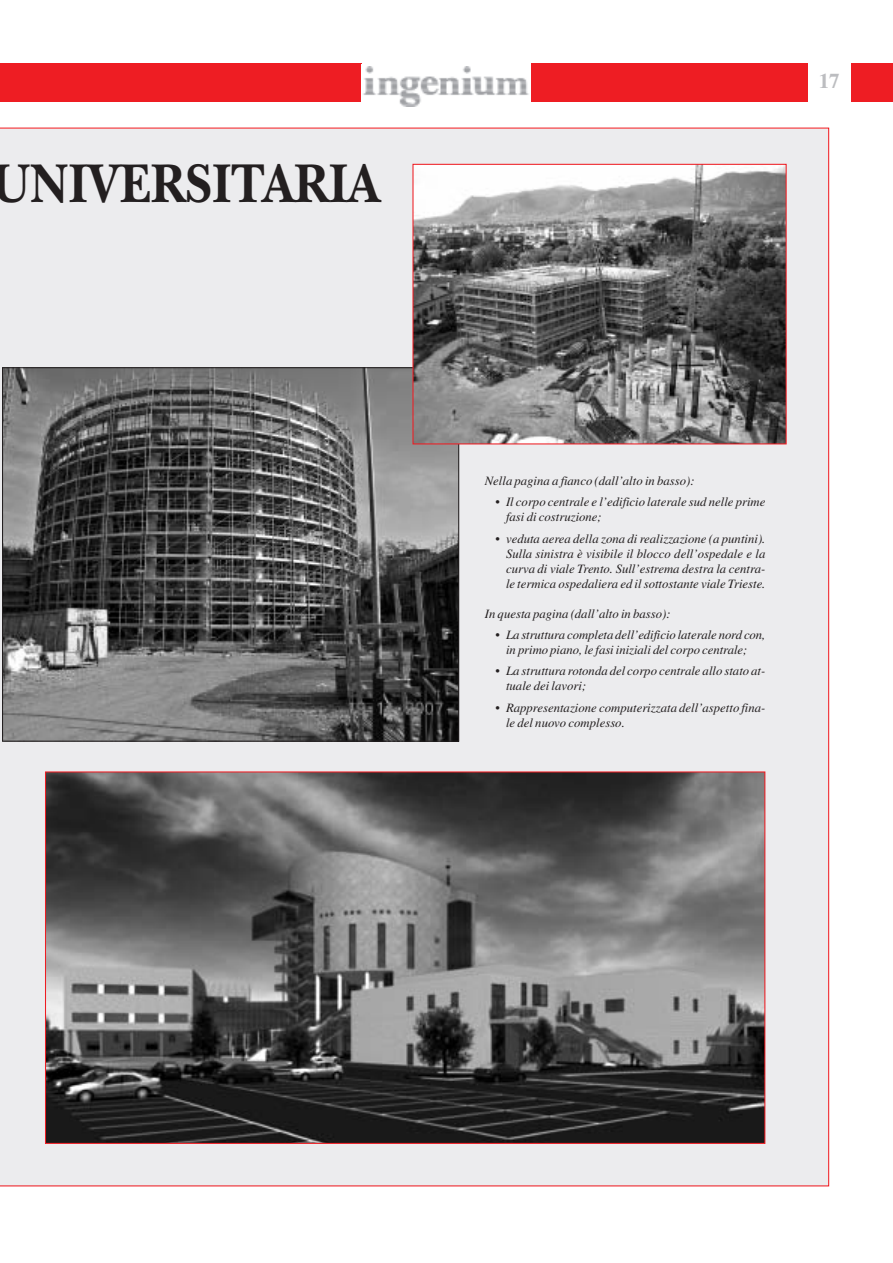
<style>
.page{position:relative;width:893px;height:1263px;background:#fff}
.page>*{position:absolute;margin:0;border:0;box-sizing:border-box;transform-origin:0 0}
.t1{font:700 57px "New Baskerville";color:#231f20;scale:.87 1}
.t2{font:700 21px "Times";color:#bcbdc0}
.t3{font:italic 12.75px/15px "Times";color:#231f20}
</style>
<div class="page">
<div style="left:0;top:128px;width:829px;height:1058px;background:#ececee"></div>
<div style="left:0;top:64px;width:361px;height:38px;background:#ee1d23"></div>
<img style="left:363px;top:67px;width:166px;height:40px">
<div style="left:531px;top:64px;width:277px;height:38px;background:#ee1d23"></div>
<div style="left:850px;top:64px;width:43px;height:38px;background:#ee1d23"></div>
<img style="left:47px;top:773px;width:716px;height:369px">
<img style="left:4px;top:369px;width:453px;height:371px">
<img style="left:414px;top:166px;width:371px;height:276px">
<div style="left:412px;top:164px;width:375px;height:280px;border:1px solid #ee1d23"></div>
<h1 class="t1" style="left:-8px;top:165px;width:448px">UNIVERSITARIA</h1>
<h2 class="t2" style="left:819px;top:74px;width:22px">17</h2>
<p class="t3" style="left:485px;top:474px;width:211px">Nella pagina a fianco (dall’alto in basso):</p>
<p class="t3" style="left:506px;top:496px;width:261px;text-indent:-11px">• Il corpo centrale e l’edificio laterale sud nelle prime fasi di costruzione;</p>
<p class="t3" style="left:506px;top:532px;width:261px;text-align:justify;text-indent:-11px">• veduta aerea della zona di realizzazione (a puntini).<br>Sulla sinistra è visibile il blocco dell’ospedale e la curva di viale Trento. Sull’estrema destra la centra&shy;le termica ospedaliera ed il sottostante viale Trieste.</p>
<p class="t3" style="left:485px;top:607px;width:187px">In questa pagina (dall’alto in basso):</p>
<p class="t3" style="left:495px;top:628px;width:271px;text-align:center">• La struttura completa dell’edificio laterale nord con, in primo piano, le fasi iniziali del corpo centrale;</p>
<p class="t3" style="left:506px;top:665px;width:261px;text-indent:-11px">• La struttura rotonda del corpo centrale allo stato at&shy;tuale dei lavori;</p>
<p class="t3" style="left:506px;top:701px;width:261px;text-indent:-11px">• Rappresentazione computerizzata dell’aspetto fina&shy;le del nuovo complesso.</p>
</div>
